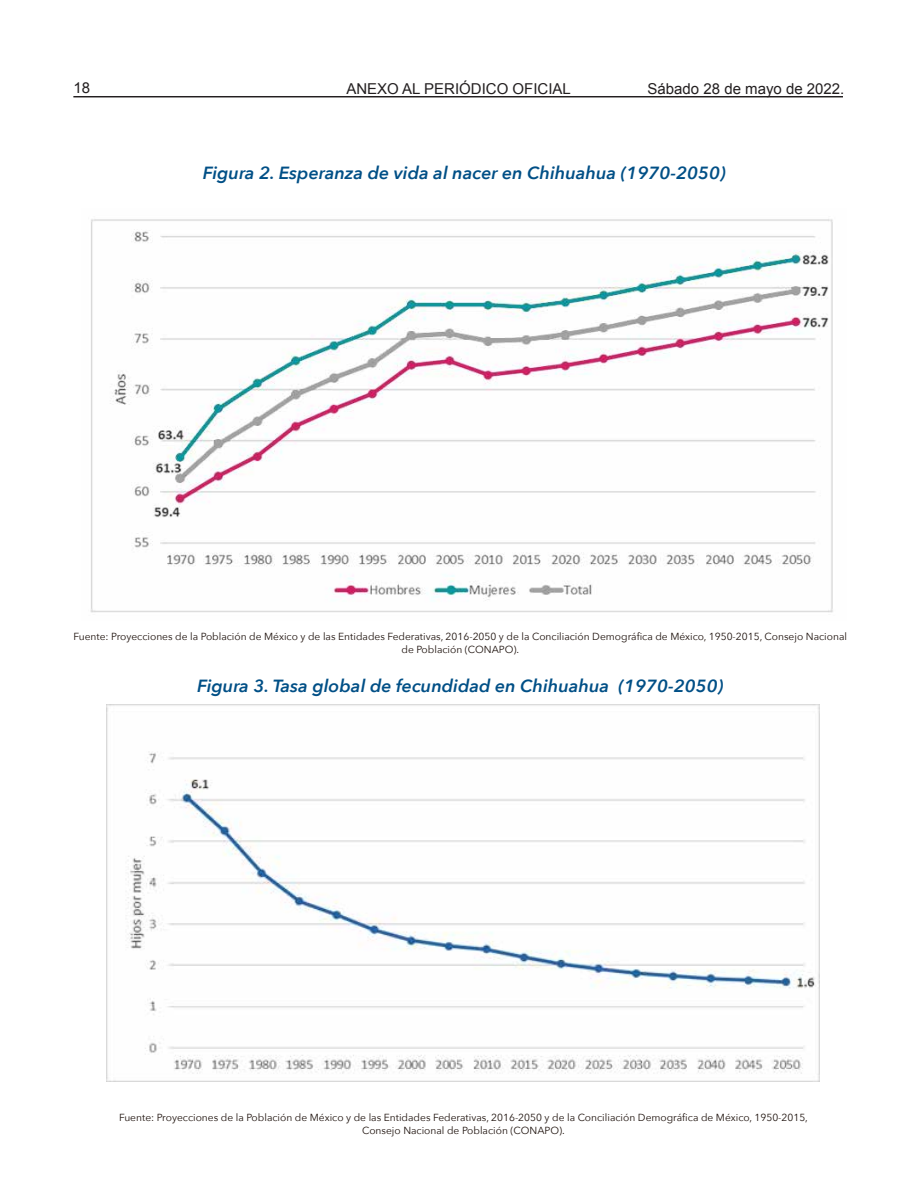
<style>
.page{position:relative;width:918px;height:1188px;background:#fff}
.page>*{position:absolute;margin:0;border:0;box-sizing:border-box;transform-origin:0 0}
.t1{font:italic 600 17.55px "Avenir Next";color:#004f86}
.t2{font:15px "Arial";color:#231f20}
.t3{font:10.2px/12.3px "Avenir Next";color:#1e120d;text-align:center}
</style>
<div class="page">
<hr style="left:73px;top:96px;width:770px;height:1px;background:#231f20">
<img style="left:90px;top:219px;width:743px;height:394px">
<img style="left:106px;top:705px;width:713px;height:376px">
<h2 class="t2" style="left:74px;top:78px;width:18px">18</h2>
<h2 class="t2" style="left:346px;top:79px;width:226px">ANEXO AL PERIÓDICO OFICIAL</h2>
<h2 class="t2" style="left:648px;top:79px;width:198px">Sábado 28 de mayo de 2022.</h2>
<p class="t1" style="left:203px;top:158px;width:525px">Figura 2. Esperanza de vida al nacer en Chihuahua (1970-2050)</p>
<p class="t3" style="left:73px;top:630px;width:775px">Fuente: Proyecciones de la Población de México y de las Entidades Federativas, 2016-2050 y de la Conciliación Demográfica de México, 1950-2015, Consejo Nacional de Población (CONAPO).</p>
<p class="t1" style="left:197px;top:671px;width:528px">Figura 3. Tasa global de fecundidad en Chihuahua (1970-2050)</p>
<p class="t3" style="left:119px;top:1111px;width:690px">Fuente: Proyecciones de la Población de México y de las Entidades Federativas, 2016-2050 y de la Conciliación Demográfica de México, 1950-2015,<br>Consejo Nacional de Población (CONAPO).</p>
</div>
